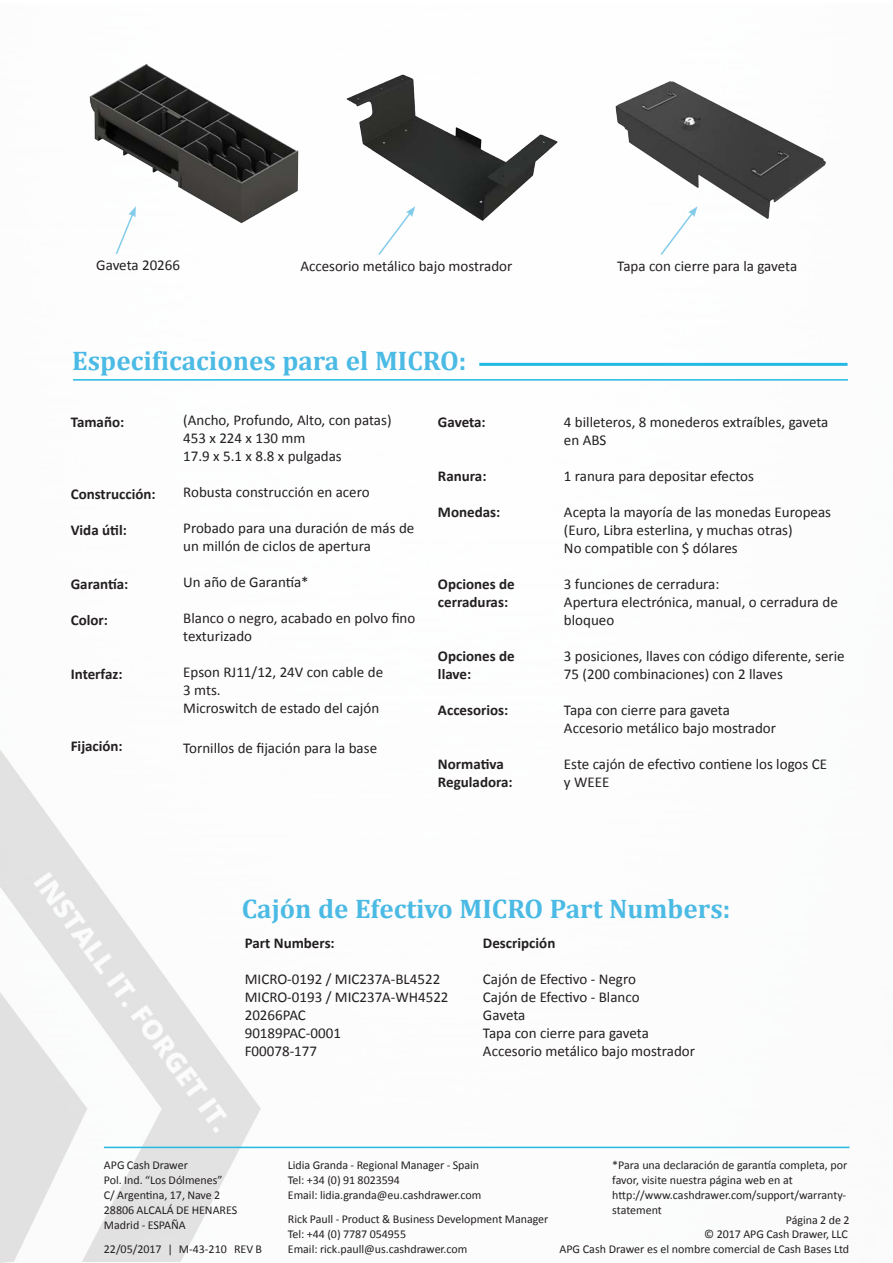
<style>
.page{position:relative;width:893px;height:1263px;background:#fff}
.page>*{position:absolute;margin:0;border:0;box-sizing:border-box;transform-origin:0 0}
.t1{font:700 27px "Cambria";color:#4bbae4}
.t2{font:15px/18px "Calibri";color:#231f20}
.t3{font:700 15px/18px "Calibri";color:#231f20}
.t4{font:12px/15px "Calibri";color:#231f20}
</style>
<div class="page">
<img style="left:1px;top:751px;width:260px;height:511px">
<hr style="left:104px;top:1147px;width:745px;height:1px;background:#22b9e3">
<hr style="left:73px;top:379px;width:775px;height:2px;background:#22b9e3">
<hr style="left:479px;top:363px;width:368px;height:3px;background:#22b9e3">
<svg style="left:115px;top:226px;width:14px;height:28px"></svg>
<img style="left:89px;top:63px;width:210px;height:163px">
<svg style="left:660px;top:219px;width:29px;height:36px"></svg>
<img style="left:615px;top:81px;width:211px;height:138px">
<svg style="left:378px;top:225px;width:24px;height:30px"></svg>
<img style="left:346px;top:74px;width:212px;height:151px">
<p class="t2" style="left:96px;top:256px;width:85px">Gaveta 20266</p>
<p class="t2" style="left:300px;top:257px;width:214px">Accesorio metálico bajo mostrador</p>
<p class="t2" style="left:617px;top:257px;width:181px">Tapa con cierre para la gaveta</p>
<h1 class="t1" style="left:72px;top:342px;width:396px">Especificaciones para el MICRO:</h1>
<p class="t3" style="left:71px;top:413px;width:55px">Tamaño:</p>
<p class="t3" style="left:71px;top:485px;width:86px">Construcción:</p>
<p class="t3" style="left:71px;top:521px;width:58px">Vida útil:</p>
<p class="t3" style="left:71px;top:575px;width:59px">Garantía:</p>
<p class="t3" style="left:71px;top:611px;width:39px">Color:</p>
<p class="t3" style="left:71px;top:665px;width:53px">Interfaz:</p>
<p class="t3" style="left:71px;top:737px;width:54px">Fijación:</p>
<p class="t2" style="left:183px;top:411px;width:210px">(Ancho, Profundo, Alto, con patas)<br>453 x 224 x 130 mm<br>17.9 x 5.1 x 8.8 x pulgadas</p>
<p class="t2" style="left:183px;top:483px;width:188px">Robusta construcción en acero</p>
<p class="t2" style="left:183px;top:519px;width:233px">Probado para una duración de más de un millón de ciclos de apertura</p>
<p class="t2" style="left:183px;top:573px;width:127px">Un año de Garantía*</p>
<p class="t2" style="left:183px;top:609px;width:234px">Blanco o negro, acabado en polvo fino texturizado</p>
<p class="t2" style="left:183px;top:663px;width:201px">Epson RJ11/12, 24V con cable de<br>3 mts.<br>Microswitch de estado del cajón</p>
<p class="t2" style="left:183px;top:739px;width:195px">Tornillos de fijación para la base</p>
<p class="t3" style="left:438px;top:413px;width:49px">Gaveta:</p>
<p class="t3" style="left:438px;top:467px;width:50px">Ranura:</p>
<p class="t3" style="left:438px;top:503px;width:64px">Monedas:</p>
<p class="t3" style="left:438px;top:575px;width:78px">Opciones de cerraduras:</p>
<p class="t3" style="left:438px;top:647px;width:78px">Opciones de llave:</p>
<p class="t3" style="left:438px;top:701px;width:72px">Accesorios:</p>
<p class="t3" style="left:438px;top:755px;width:76px">Normativa<br>Reguladora:</p>
<p class="t2" style="left:564px;top:413px;width:266px">4 billeteros, 8 monederos extraíbles, gaveta en ABS</p>
<p class="t2" style="left:564px;top:467px;width:192px">1 ranura para depositar efectos</p>
<p class="t2" style="left:564px;top:503px;width:269px">Acepta la mayoría de las monedas Europeas (Euro, Libra esterlina, y muchas otras)<br>No compatible con $ dólares</p>
<p class="t2" style="left:564px;top:575px;width:275px">3 funciones de cerradura:<br>Apertura electrónica, manual, o cerradura de bloqueo</p>
<p class="t2" style="left:564px;top:647px;width:282px">3 posiciones, llaves con código diferente, serie<br>75 (200 combinaciones) con 2 llaves</p>
<p class="t2" style="left:564px;top:701px;width:214px">Tapa con cierre para gaveta<br>Accesorio metálico bajo mostrador</p>
<p class="t2" style="left:564px;top:755px;width:265px">Este cajón de efectivo contiene los logos CE y WEEE</p>
<h1 class="t1" style="left:242px;top:889px;width:490px">Cajón de Efectivo MICRO Part Numbers:</h1>
<p class="t3" style="left:245px;top:934px;width:92px">Part Numbers:</p>
<p class="t2" style="left:245px;top:970px;width:205px">MICRO-0192 / MIC237A-BL4522<br>MICRO-0193 / MIC237A-WH4522<br>20266PAC<br>90189PAC-0001<br>F00078-177</p>
<p class="t3" style="left:483px;top:934px;width:74px">Descripción</p>
<p class="t2" style="left:483px;top:970px;width:214px">Cajón de Efectivo - Negro<br>Cajón de Efectivo - Blanco<br>Gaveta<br>Tapa con cierre para gaveta<br>Accesorio metálico bajo mostrador</p>
<p class="t4" style="left:104px;top:1157px;width:135px">APG Cash Drawer<br>Pol. Ind. “Los Dólmenes”<br>C/ Argentina, 17, Nave 2<br>28806 ALCALÁ DE HENARES<br>Madrid - ESPAÑA</p>
<p class="t4" style="left:104px;top:1241px;width:59px">22/05/2017</p>
<p class="t4" style="left:179px;top:1241px;width:85px">M-43-210 REV B</p>
<p class="t4" style="left:612px;top:1157px;width:237px">*Para una declaración de garantía completa, por favor, visite nuestra página web en at http://www.cashdrawer.com/support/warranty&shy;statement</p>
<p class="t4" style="left:288px;top:1157px;width:195px">Lidia Granda - Regional Manager - Spain<br>Tel: +34 (0) 91 8023594<br>Email: lidia.granda@eu.cashdrawer.com</p>
<p class="t4" style="left:288px;top:1212px;width:262px">Rick Paull - Product &amp; Business Development Manager<br>Tel: +44 (0) 7787 054955<br>Email: rick.paull@us.cashdrawer.com</p>
<p class="t4" style="left:559px;top:1213px;width:291px;line-height:14.4px;text-align:right">Página 2 de 2<br>© 2017 APG Cash Drawer, LLC<br>APG Cash Drawer es el nombre comercial de Cash Bases Ltd</p>
</div>
